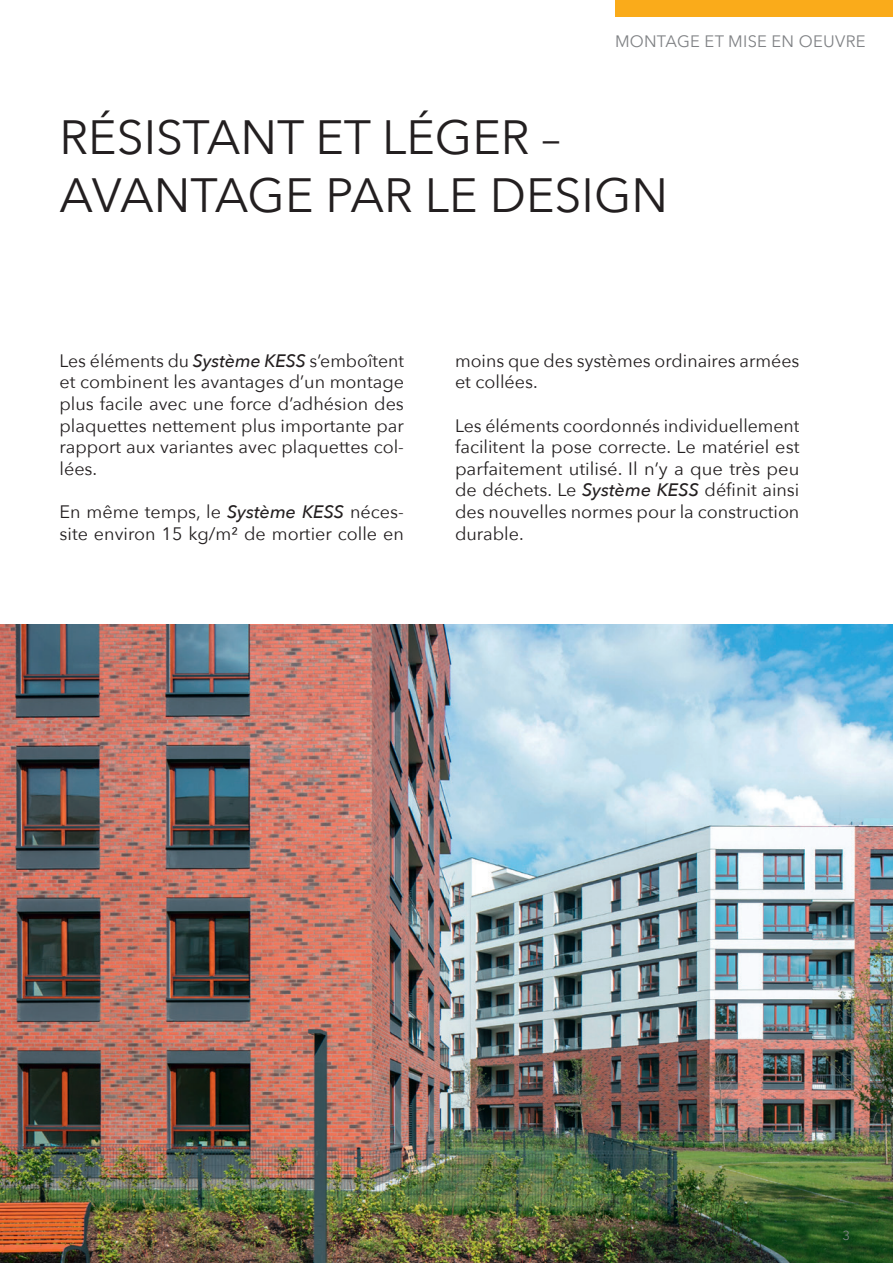
<style>
.page{position:relative;width:893px;height:1263px;background:#fff}
.page>*{position:absolute;margin:0;border:0;box-sizing:border-box;transform-origin:0 0}
.t1{font:48px/57.6px "Avenir Next";color:#231f20}
.t2{font:18px/21.6px "Avenir Next";color:#231f20;text-align:justify}
.t3{font:16.5px "Avenir Next";letter-spacing:.015em;color:#808285}
.t4{font:13.2px "Avenir Next";color:#808285}
.s1{font-weight:500;font-style:italic}
</style>
<div class="page">
<div style="left:615px;top:0;width:278px;height:17px;background:#faab1a"></div>
<img style="left:0;top:624px;width:893px;height:639px">
<p class="t3" style="left:615px;top:27px;width:252px">MONTAGE ET MISE EN OEUVRE</p>
<h1 class="t1" style="left:60px;top:107px;width:610px">RÉSISTANT ET LÉGER –<br>AVANTAGE PAR LE DESIGN</h1>
<p class="t2" style="left:60px;top:349px;width:346px">Les éléments du <span class="s1">Système KESS</span> s’emboîtent et combinent les avantages d’un montage plus facile avec une force d’adhésion des plaquettes nettement plus importante par rapport aux variantes avec plaquettes col&shy;lées.</p>
<p class="t2" style="left:60px;top:500px;width:346px">En même temps, le <span class="s1">Système KESS</span> néces&shy;site environ 15 kg/m² de mortier colle en</p>
<p class="t2" style="left:455px;top:349px;width:346px">moins que des systèmes ordinaires armées et collées.</p>
<p class="t2" style="left:455px;top:414px;width:346px">Les éléments coordonnés individuellement facilitent la pose correcte. Le matériel est parfaitement utilisé. Il n’y a que très peu de déchets. Le <span class="s1">Système KESS</span> définit ainsi des nouvelles normes pour la construction durable.</p>
<p class="t4" style="left:842px;top:1224px;width:9px">3</p>
</div>
